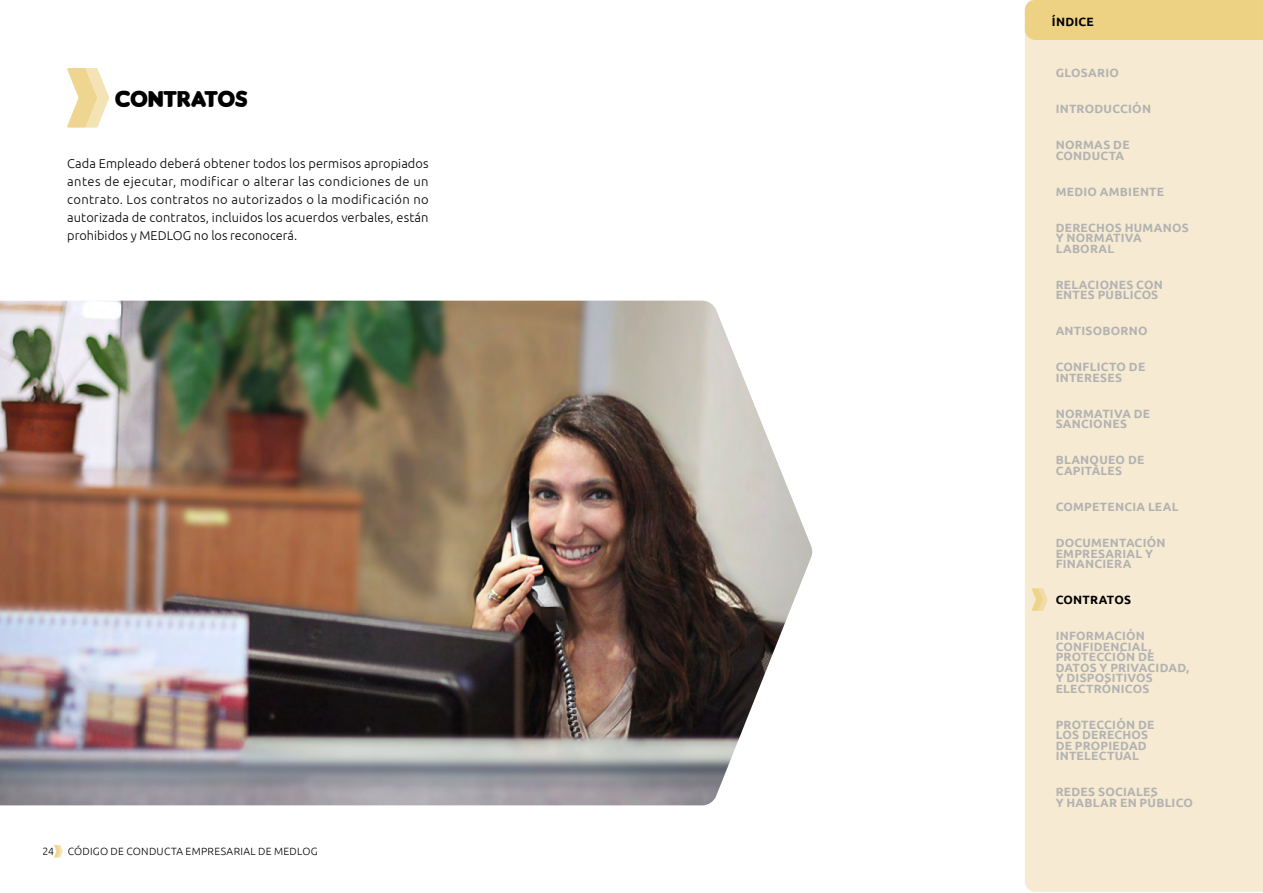
<style>
.page{position:relative;width:1263px;height:893px;background:#fff}
.page>*{position:absolute;margin:0;border:0;box-sizing:border-box;transform-origin:0 0}
.titolo{font:24px "Insaniburgerwith Cheese";letter-spacing:-.01em;color:#000}
.testo{font:300 12.75px/18px "Ubuntu";letter-spacing:.005em;color:#000;text-align:justify}
.MENU_LATERALE{font:700 12px/10.5px "Ubuntu";letter-spacing:.02em;color:#b3b2b2}
.MENU_LATERALE-2{font:700 12px "Ubuntu";letter-spacing:.02em;color:#000}
.t1{font:300 10.5px "Ubuntu";letter-spacing:.025em;color:#000}
</style>
<div class="page">
<svg style="left:67px;top:68px;width:42px;height:60px"></svg>
<img style="left:0;top:301px;width:812px;height:504px">
<div style="left:1025px;top:40px;width:238px;height:852px;background:#f6ebd2"></div>
<div style="left:1025px;top:0;width:238px;height:40px;background:#edd284"></div>
<svg style="left:54px;top:845px;width:9px;height:12px"></svg>
<svg style="left:1031px;top:588px;width:16px;height:23px"></svg>
<p class="titolo" style="left:115px;top:85px;width:134px">CONTRATOS</p>
<p class="testo" style="left:67px;top:154px;width:363px">Cada Empleado deberá obtener todos los permisos apropiados antes de ejecutar, modificar o alterar las condiciones de un contrato. Los contratos no autorizados o la modificación no autorizada de contratos, incluidos los acuerdos verbales, están prohibidos y MEDLOG no los reconocerá.</p>
<p class="t1" style="left:43px;top:844px;width:13px">24</p>
<p class="t1" style="left:68px;top:844px;width:252px">CÓDIGO DE CONDUCTA EMPRESARIAL DE MEDLOG</p>
<p class="MENU_LATERALE-2" style="left:1052px;top:14px;width:43px">ÍNDICE</p>
<p class="MENU_LATERALE" style="left:1056px;top:68px;width:65px">GLOSARIO</p>
<p class="MENU_LATERALE" style="left:1056px;top:104px;width:97px">INTRODUCCIÓN</p>
<p class="MENU_LATERALE" style="left:1056px;top:140px;width:75px">NORMAS DE<br>CONDUCTA</p>
<p class="MENU_LATERALE" style="left:1056px;top:186px;width:110px">MEDIO AMBIENTE</p>
<p class="MENU_LATERALE" style="left:1056px;top:222px;width:134px">DERECHOS HUMANOS<br>Y NORMATIVA<br>LABORAL</p>
<p class="MENU_LATERALE" style="left:1056px;top:279px;width:109px">RELACIONES CON<br>ENTES PÚBLICOS</p>
<p class="MENU_LATERALE" style="left:1056px;top:326px;width:93px">ANTISOBORNO</p>
<p class="MENU_LATERALE" style="left:1056px;top:362px;width:91px">CONFLICTO DE<br>INTERESES</p>
<p class="MENU_LATERALE" style="left:1056px;top:408px;width:96px">NORMATIVA DE<br>SANCIONES</p>
<p class="MENU_LATERALE" style="left:1056px;top:455px;width:90px">BLANQUEO DE<br>CAPITALES</p>
<p class="MENU_LATERALE" style="left:1056px;top:501px;width:124px">COMPETENCIA LEAL</p>
<p class="MENU_LATERALE" style="left:1056px;top:537px;width:111px">DOCUMENTACIÓN<br>EMPRESARIAL Y<br>FINANCIERA</p>
<p class="MENU_LATERALE-2" style="left:1056px;top:592px;width:77px">CONTRATOS</p>
<p class="MENU_LATERALE" style="left:1056px;top:630px;width:135px">INFORMACIÓN<br>CONFIDENCIAL,<br>PROTECCIÓN DE<br>DATOS Y PRIVACIDAD,<br>Y DISPOSITIVOS<br>ELECTRÓNICOS</p>
<p class="MENU_LATERALE" style="left:1056px;top:719px;width:100px">PROTECCIÓN DE<br>LOS DERECHOS<br>DE PROPIEDAD<br>INTELECTUAL</p>
<p class="MENU_LATERALE" style="left:1056px;top:786px;width:139px">REDES SOCIALES<br>Y HABLAR EN PÚBLICO</p>
</div>
